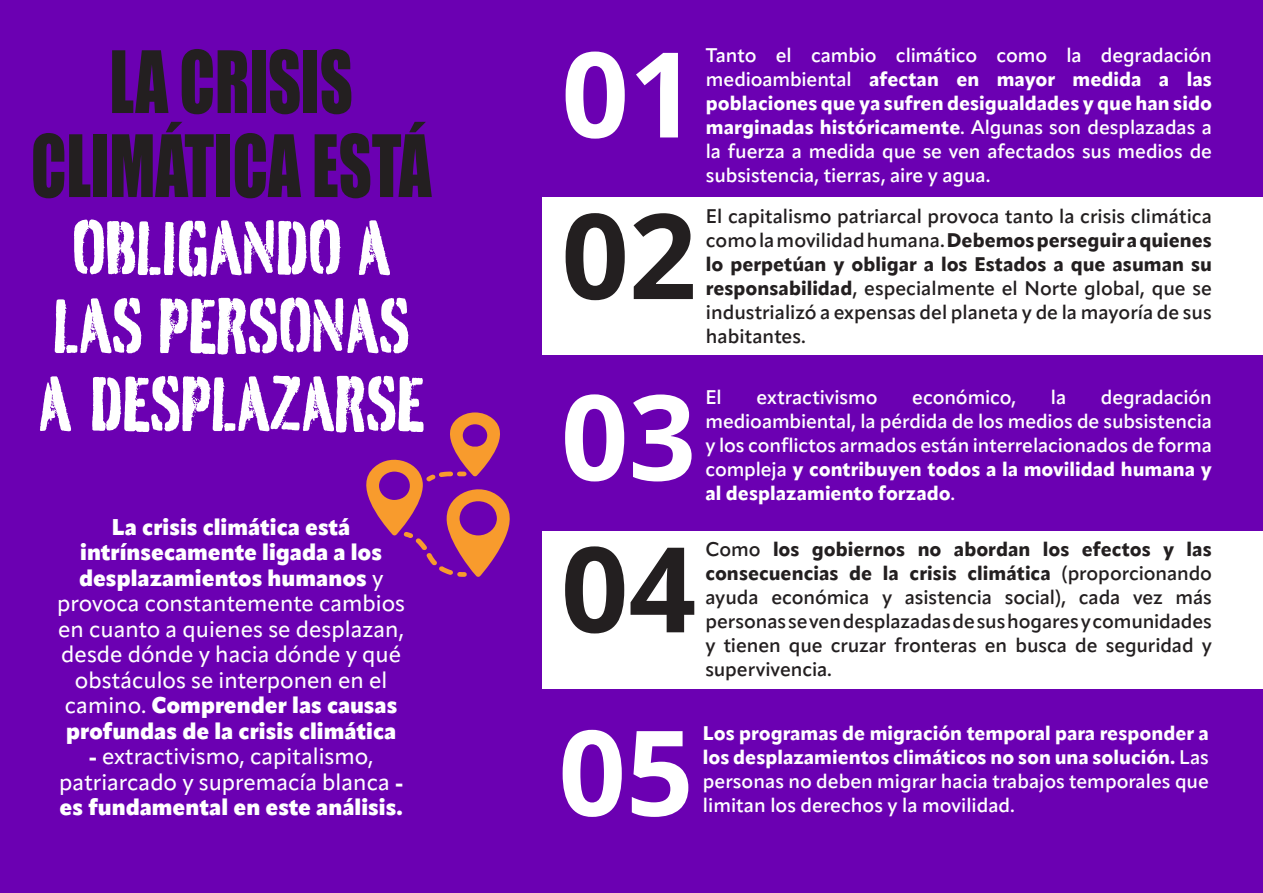
<style>
.page{position:relative;width:1263px;height:893px;background:#fff}
.page>*{position:absolute;margin:0;border:0;box-sizing:border-box;transform-origin:0 0}
.t1{font:700 118.5px "Open Sans";color:#fff}
.t2{font:700 118.5px "Open Sans";color:#231f20}
.t3{font:79.35px/84px "Impact";color:#231f20;text-align:center;scale:.81 1}
.t4{font:77.7px/78px "Burnaby Stencil";letter-spacing:.02em;color:#fff;scale:.81 1}
.t5{font:900 22.5px/25.5px "Apparat";color:#fff;text-align:center}
.t6{font:500 22.5px/25.5px "Apparat";color:#fff;text-align:center}
.t7{font:600 19.5px/24px "Apparat";color:#231f20;text-align:justify}
.t8{font:600 19.5px/24px "Apparat";letter-spacing:-.005em;color:#fff;text-align:justify}
.t9{font:800 19.5px/24px "Apparat";color:#fff;text-align:justify}
.s1{font-weight:500}
.s2{font-weight:900}
.s3{font-weight:800}
.s4{font-weight:600}
</style>
<div class="page">
<div style="left:0;top:1px;width:1262px;height:892px;background:#6b00b2"></div>
<div style="left:542px;top:531px;width:720px;height:157px;background:#fff"></div>
<div style="left:542px;top:197px;width:721px;height:157px;background:#fff"></div>
<svg style="left:366px;top:412px;width:144px;height:165px"></svg>
<p class="t3" style="left:31px;top:38px;width:496px">LA CRISIS<br>CLIMÁTICA ESTÁ</p>
<p class="t4" style="left:53px;top:210px;width:440px">OBLIGANDO A<br>LAS PERSONAS</p>
<p class="t4" style="left:39px;top:366px;width:477px">A DESPLAZARSE</p>
<p class="t5" style="left:57px;top:514px;width:350px">La crisis climática está intrínsecamente ligada a los desplazamientos humanos <span class="s1">y provoca constantemente cambios en cuanto a quienes se desplazan, desde dónde y hacia dónde y qué obstáculos se interponen en el camino.</span> Comprender las causas profundas de la crisis climática</p>
<p class="t6" style="left:59px;top:744px;width:345px"><span class="s2">-</span> extractivismo, capitalismo, patriarcado y supremacía blanca <span class="s2">-</span></p>
<p class="t5" style="left:60px;top:795px;width:345px">es fundamental en este análisis.</p>
<p class="t1" style="left:561px;top:11px;width:137px">01</p>
<p class="t2" style="left:561px;top:172px;width:137px">02</p>
<p class="t8" style="left:706px;top:43px;width:508px">Tanto el cambio climático como la degradación medioambiental <span class="s3">afectan en mayor medida a las poblaciones que ya sufren desigualdades y que han sido marginadas históricamente</span>. Algunas son desplazadas a la fuerza a medida que se ven afectados sus medios de subsistencia, tierras, aire y agua.</p>
<p class="t7" style="left:706px;top:204px;width:508px">El capitalismo patriarcal provoca tanto la crisis climática como la movilidad humana. <span class="s3">Debemos perseguir a quienes lo perpetúan y obligar a los Estados a que asuman su responsabilidad</span>, especialmente el Norte global, que se industrializó a expensas del planeta y de la mayoría de sus habitantes.</p>
<p class="t1" style="left:561px;top:354px;width:137px">03</p>
<p class="t2" style="left:561px;top:506px;width:137px">04</p>
<p class="t8" style="left:705px;top:386px;width:508px;text-indent:395px">degradación medioambiental, la pérdida de los medios de subsistencia y los conflictos armados están interrelacionados de forma compleja <span class="s3">y contribuyen todos a la movilidad humana y</span></p>
<p class="t8" style="left:705px;top:386px;width:18px">El</p>
<p class="t8" style="left:756px;top:386px;width:123px">extractivismo</p>
<p class="t8" style="left:912px;top:386px;width:106px">económico,</p>
<p class="t8" style="left:1051px;top:386px;width:17px">la</p>
<p class="t9" style="left:705px;top:482px;width:251px">al desplazamiento forzado<span class="s4">.</span></p>
<p class="t7" style="left:705px;top:538px;width:508px">Como <span class="s3">los gobiernos no abordan los efectos y las consecuencias de la crisis climática</span> (proporcionando ayuda económica y asistencia social), cada vez más personas se ven desplazadas de sus hogares y comunidades y tienen que cruzar fronteras en busca de seguridad y supervivencia.</p>
<p class="t1" style="left:558px;top:689px;width:137px">05</p>
<p class="t9" style="left:703px;top:721px;width:508px">Los programas de migración temporal para responder a los desplazamientos climáticos no son una solución. <span class="s4">Las personas no deben migrar hacia trabajos temporales que</span></p>
<p class="t8" style="left:703px;top:793px;width:314px">limitan los derechos y la movilidad.</p>
</div>
